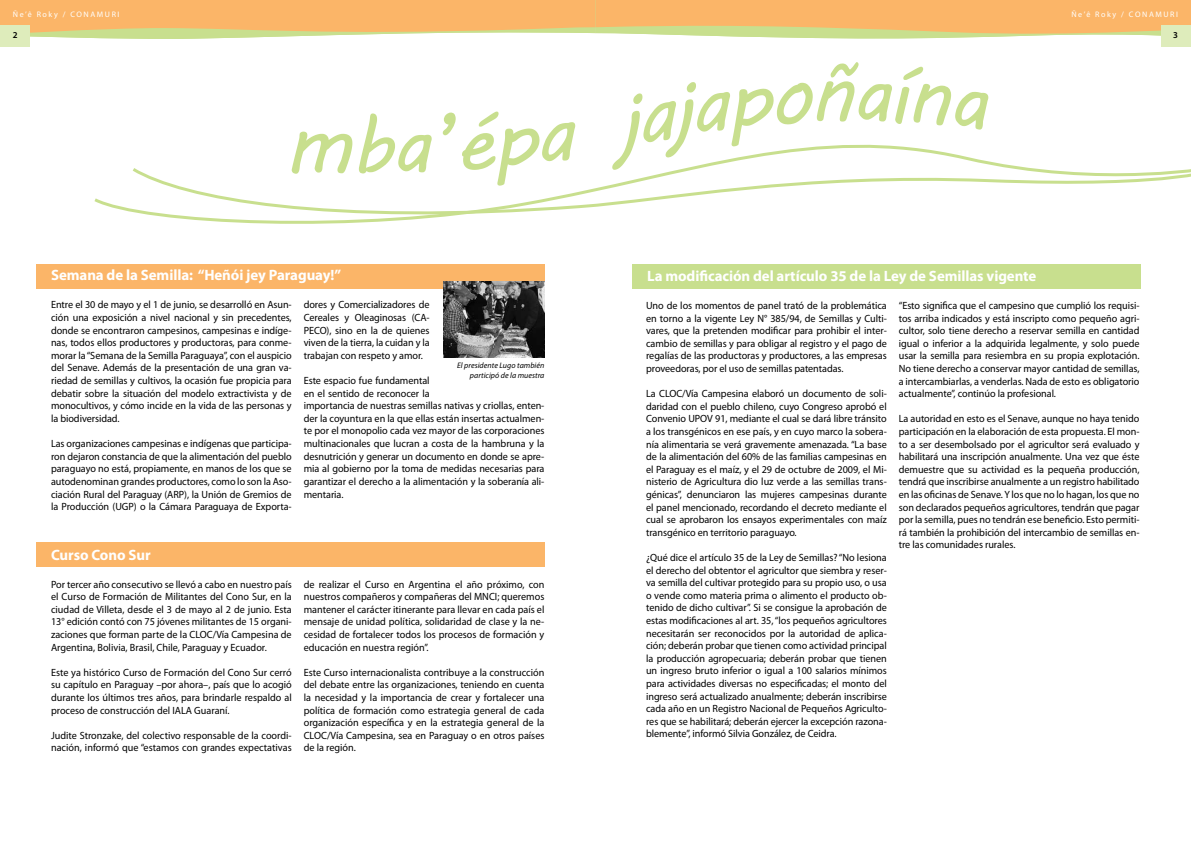
<style>
.page{position:relative;width:1191px;height:842px;background:#fff}
.page>*{position:absolute;margin:0;border:0;box-sizing:border-box;transform-origin:0 0}
.t1{font:81px "MV Boli";color:#c8df8e}
.t2{font:700 15px "Myriad Pro";letter-spacing:-.005em;color:#fff}
.t3{font:10.5px/12.6px "Myriad Pro";letter-spacing:-.005em;color:#000;text-align:justify}
.t4{font:600 9px "Myriad Pro";color:#000}
.t5{font:italic 8px/9.6px "Myriad Pro";letter-spacing:.005em;color:#000;text-align:right}
.t6{font:8px "Myriad Pro";letter-spacing:.2em;color:#fff}
</style>
<div class="page">
<svg style="left:0;top:0;width:1191px;height:39px;background:#f3c078"></svg>
<div style="left:36px;top:264px;width:508px;height:24px;background:#fbb568"></div>
<div style="left:36px;top:542px;width:508px;height:25px;background:#fbb568"></div>
<div style="left:632px;top:264px;width:508px;height:24px;background:#c8df8e"></div>
<svg style="left:129px;top:165px;width:1062px;height:59px"></svg>
<img style="left:444px;top:281px;width:100px;height:77px">
<div style="left:0;top:25px;width:30px;height:22px;background:#deecbb"></div>
<div style="left:1161px;top:25px;width:30px;height:22px;background:#deecbb"></div>
<svg style="left:290px;top:165px;width:63px;height:10px"></svg>
<svg style="left:397px;top:165px;width:36px;height:8px"></svg>
<svg style="left:442px;top:165px;width:134px;height:21px"></svg>
<svg style="left:610px;top:144px;width:379px;height:26px"></svg>
<p class="t6" style="left:13px;top:9px;width:108px">Ñe’ê Roky / CONAMURI</p>
<p class="t4" style="left:13px;top:29px;width:6px">2</p>
<p class="t4" style="left:1173px;top:29px;width:6px">3</p>
<p class="t6" style="left:1071px;top:9px;width:108px">Ñe’ê Roky / CONAMURI</p>
<h1 class="t1" style="left:351px;top:90px;width:45px">b</h1>
<h2 class="t2" style="left:51px;top:266px;width:292px">Semana de la Semilla: “Heñói jey Paraguay!”</h2>
<p class="t3" style="left:51px;top:298px;width:242px">Entre el 30 de mayo y el 1 de junio, se desarrolló en Asun&shy;ción una exposición a nivel nacional y sin precedentes, donde se encontraron campesinos, campesinas e indíge&shy;nas, todos ellos productores y productoras, para conme&shy;morar la “Semana de la Semilla Paraguaya”, con el auspicio del Senave. Además de la presentación de una gran va&shy;riedad de semillas y cultivos, la ocasión fue propicia para debatir sobre la situación del modelo extractivista y de monocultivos, y cómo incide en la vida de las personas y la biodiversidad.</p>
<p class="t3" style="left:51px;top:437px;width:242px">Las organizaciones campesinas e indígenas que participa&shy;ron dejaron constancia de que la alimentación del pueblo paraguayo no está, propiamente, en manos de los que se autodenominan grandes productores, como lo son la Aso&shy;ciación Rural del Paraguay (ARP), la Unión de Gremios de la Producción (UGP) o la Cámara Paraguaya de Exporta-</p>
<p class="t3" style="left:304px;top:298px;width:127px">dores y Comercializadores de Cereales y Oleaginosas (CA-PECO), sino en la de quienes viven de la tierra, la cuidan y la trabajan con respeto y amor.</p>
<p class="t3" style="left:304px;top:374px;width:242px;text-align:left">Este espacio fue fundamental<br>en el sentido de reconocer la<br>importancia de nuestras semillas nativas y criollas, enten&shy;der la coyuntura en la que ellas están insertas actualmen&shy;te por el monopolio cada vez mayor de las corporaciones multinacionales que lucran a costa de la hambruna y la desnutrición y generar un documento en donde se apre&shy;mia al gobierno por la toma de medidas necesarias para garantizar el derecho a la alimentación y la soberanía ali&shy;mentaria.</p>
<p class="t5" style="left:457px;top:361px;width:89px">El presidente Lugo también participó de la muestra</p>
<h2 class="t2" style="left:51px;top:545px;width:101px">Curso Cono Sur</h2>
<p class="t3" style="left:51px;top:577px;width:242px">Por tercer año consecutivo se llevó a cabo en nuestro país el Curso de Formación de Militantes del Cono Sur, en la ciudad de Villeta, desde el 3 de mayo al 2 de junio. Esta 13° edición contó con 75 jóvenes militantes de 15 organi&shy;zaciones que forman parte de la CLOC/Vía Campesina de Argentina, Bolivia, Brasil, Chile, Paraguay y Ecuador.</p>
<p class="t3" style="left:51px;top:666px;width:242px">Este ya histórico Curso de Formación del Cono Sur cerró su capítulo en Paraguay –por ahora–, país que lo acogió durante los últimos tres años, para brindarle respaldo al proceso de construcción del IALA Guaraní.</p>
<p class="t3" style="left:51px;top:729px;width:242px">Judite Stronzake, del colectivo responsable de la coordi&shy;nación, informó que “estamos con grandes expectativas</p>
<p class="t3" style="left:304px;top:577px;width:242px">de realizar el Curso en Argentina el año próximo, con nuestros compañeros y compañeras del MNCI; queremos mantener el carácter itinerante para llevar en cada país el mensaje de unidad política, solidaridad de clase y la ne&shy;cesidad de fortalecer todos los procesos de formación y educación en nuestra región”.</p>
<p class="t3" style="left:304px;top:666px;width:242px">Este Curso internacionalista contribuye a la construcción del debate entre las organizaciones, teniendo en cuenta la necesidad y la importancia de crear y fortalecer una política de formación como estrategia general de cada organización específica y en la estrategia general de la CLOC/Vía Campesina, sea en Paraguay o en otros países de la región.</p>
<h2 class="t2" style="left:647px;top:266px;width:391px">La modificación del artículo 35 de la Ley de Semillas vigente</h2>
<p class="t3" style="left:646px;top:299px;width:242px">Uno de los momentos de panel trató de la problemática en torno a la vigente Ley N° 385/94, de Semillas y Culti&shy;vares, que la pretenden modificar para prohibir el inter&shy;cambio de semillas y para obligar al registro y el pago de regalías de las productoras y productores, a las empresas proveedoras, por el uso de semillas patentadas.</p>
<p class="t3" style="left:646px;top:387px;width:242px">La CLOC/Vía Campesina elaboró un documento de soli&shy;daridad con el pueblo chileno, cuyo Congreso aprobó el Convenio UPOV 91, mediante el cual se dará libre tránsito a los transgénicos en ese país, y en cuyo marco la sobera&shy;nía alimentaria se verá gravemente amenazada. “La base de la alimentación del 60% de las familias campesinas en el Paraguay es el maíz, y el 29 de octubre de 2009, el Mi&shy;nisterio de Agricultura dio luz verde a las semillas trans&shy;génicas”, denunciaron las mujeres campesinas durante el panel mencionado, recordando el decreto mediante el cual se aprobaron los ensayos experimentales con maíz transgénico en territorio paraguayo.</p>
<p class="t3" style="left:646px;top:551px;width:242px">¿Qué dice el artículo 35 de la Ley de Semillas? “No lesiona el derecho del obtentor el agricultor que siembra y reser&shy;va semilla del cultivar protegido para su propio uso, o usa o vende como materia prima o alimento el producto ob&shy;tenido de dicho cultivar”. Si se consigue la aprobación de estas modificaciones al art. 35, “los pequeños agricultores necesitarán ser reconocidos por la autoridad de aplica&shy;ción; deberán probar que tienen como actividad principal la producción agropecuaria; deberán probar que tienen un ingreso bruto inferior o igual a 100 salarios mínimos para actividades diversas no especificadas; el monto del ingreso será actualizado anualmente; deberán inscribirse cada año en un Registro Nacional de Pequeños Agriculto&shy;res que se habilitará; deberán ejercer la excepción razona&shy;blemente”, informó Silvia González, de Ceidra.</p>
<p class="t3" style="left:898px;top:299px;width:242px">“Esto significa que el campesino que cumplió los requisi&shy;tos arriba indicados y está inscripto como pequeño agri&shy;cultor, solo tiene derecho a reservar semilla en cantidad igual o inferior a la adquirida legalmente, y solo puede usar la semilla para resiembra en su propia explotación.<br>No tiene derecho a conservar mayor cantidad de semillas, a intercambiarlas, a venderlas. Nada de esto es obligatorio actualmente”, continúo la profesional.</p>
<p class="t3" style="left:898px;top:412px;width:242px">La autoridad en esto es el Senave, aunque no haya tenido participación en la elaboración de esta propuesta. El mon&shy;to a ser desembolsado por el agricultor será evaluado y habilitará una inscripción anualmente. Una vez que éste demuestre que su actividad es la pequeña producción, tendrá que inscribirse anualmente a un registro habilitado en las oficinas de Senave. Y los que no lo hagan, los que no son declarados pequeños agricultores, tendrán que pagar por la semilla, pues no tendrán ese beneficio. Esto permiti&shy;rá también la prohibición del intercambio de semillas en&shy;tre las comunidades rurales.</p>
</div>
